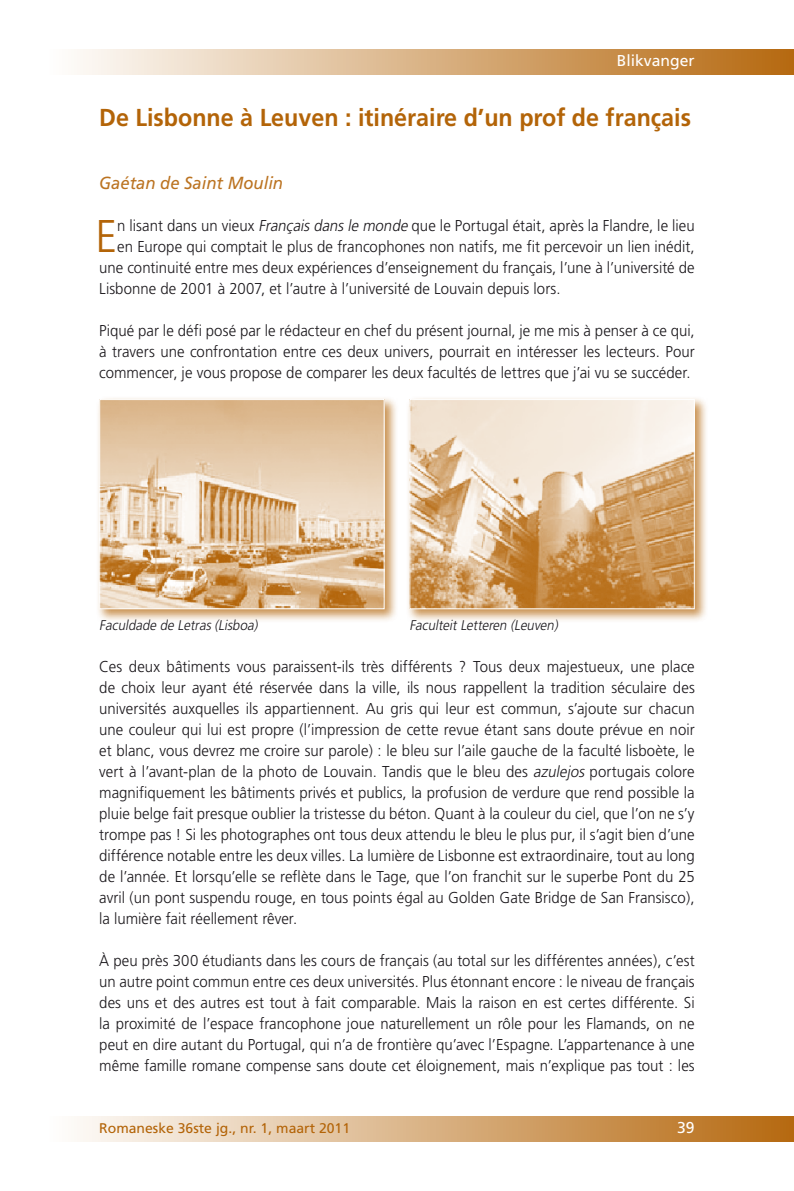
<style>
.page{position:relative;width:794px;height:1191px;background:#fff}
.page>*{position:absolute;margin:0;border:0;box-sizing:border-box;transform-origin:0 0}
.t1{font:300 45.85px "Frutiger";color:#b36408;scale:.95 1}
.t2{font:700 24.5px "Frutiger";color:#b36408;scale:.95 1}
.t3{font:italic 17.5px "Frutiger";color:#bb7321;scale:.95 1}
.t4{font:300 15.75px/21px "Frutiger";letter-spacing:.005em;color:#1a171b;text-align:justify;scale:.95 1}
.t5{font:15.75px "Frutiger";color:#fff}
.t6{font:italic 300 14px "Frutiger";color:#1a171b;scale:.95 1}
.t7{font:14px "Frutiger";color:#b36408}
.s1{font-style:italic}
</style>
<div class="page">
<div style="left:50px;top:50px;width:744px;height:24px;background:linear-gradient(to right,#fffefd,#b66910)"></div>
<div style="left:50px;top:1116px;width:744px;height:25px;background:linear-gradient(to right,#fffefd,#b66910)"></div>
<div style="left:96px;top:396px;width:309px;height:233px;background:#b36408;opacity:.7"></div>
<img style="left:101px;top:401px;width:281px;height:206px">
<div style="left:99px;top:399px;width:285px;height:210px;border:1px solid #fff"></div>
<div style="left:406px;top:396px;width:309px;height:233px;background:#b36408;opacity:.7"></div>
<img style="left:411px;top:401px;width:281px;height:206px">
<div style="left:409px;top:399px;width:285px;height:210px;border:1px solid #fff"></div>
<p class="t5" style="left:617px;top:52px;width:79px">Blikvanger</p>
<h2 class="t2" style="left:99px;top:103px;width:624px">De Lisbonne à Leuven : itinéraire d’un prof de français</h2>
<p class="t3" style="left:99px;top:173px;width:195px">Gaétan de Saint Moulin</p>
<h1 class="t1" style="left:95px;top:210px;width:24px">E</h1>
<p class="t4" style="left:117px;top:215px;width:609px">n lisant dans un vieux <span class="s1">Françaisdansle monde</span> que le Portugal était, après la Flandre, le lieu</p>
<p class="t4" style="left:117px;top:236px;width:609px">en Europe qui comptait le plus de francophones non natifs, me fit percevoir un lien inédit,</p>
<p class="t4" style="left:99px;top:257px;width:628px">une continuité entre mes deux expériences d’enseignement du français, l’une à l’université de</p>
<p class="t4" style="left:99px;top:278px;width:487px">Lisbonne de 2001 à 2007, et l’autre à l’université de Louvain depuis lors.</p>
<p class="t4" style="left:99px;top:320px;width:628px">Piqué par le défi posé par le rédacteur en chef du présent journal, je me mis à penser à ce qui, à travers une confrontation entre ces deux univers, pourrait en intéresser les lecteurs. Pour commencer, je vous propose de comparer les deux facultés de lettres que j’ai vu se succéder.</p>
<p class="t6" style="left:99px;top:617px;width:171px">Faculdade de Letras (Lisboa)</p>
<p class="t6" style="left:409px;top:617px;width:161px">Faculteit Letteren (Leuven)</p>
<p class="t4" style="left:99px;top:656px;width:628px">Ces deux bâtiments vous paraissent-ils très différents ? Tous deux majestueux, une place de choix leur ayant été réservée dans la ville, ils nous rappellent la tradition séculaire des universités auxquelles ils appartiennent. Au gris qui leur est commun, s’ajoute sur chacun une couleur qui lui est propre (l’impression de cette revue étant sans doute prévue en noir et blanc, vous devrez me croire sur parole) : le bleu sur l’aile gauche de la faculté lisboète, le vert à l’avant-plan de la photo de Louvain. Tandis que le bleu des <span class="s1">azulejos</span> portugais colore magnifiquement les bâtiments privés et publics, la profusion de verdure que rend possible la pluie belge fait presque oublier la tristesse du béton. Quant à la couleur du ciel, que l’on ne s’y trompe pas ! Si les photographes ont tous deux attendu le bleu le plus pur, il s’agit bien d’une différence notable entre les deux villes. La lumière de Lisbonne est extraordinaire, tout au long de l’année. Et lorsqu’elle se reflète dans le Tage, que l’on franchit sur le superbe Pont du 25 avril (un pont suspendu rouge, en tous points égal au Golden Gate Bridge de San Fransisco), la lumière fait réellement rêver.</p>
<p class="t4" style="left:99px;top:950px;width:628px">À peu près 300 étudiants dans les cours de français (au total sur les différentes années), c’est un autre point commun entre ces deux universités. Plus étonnant encore : le niveau de français des uns et des autres est tout à fait comparable. Mais la raison en est certes différente. Si la proximité de l’espace francophone joue naturellement un rôle pour les Flamands, on ne peut en dire autant du Portugal, qui n’a de frontière qu’avec l’Espagne. L’appartenance à une même famille romane compense sans doute cet éloignement, mais n’explique pas tout : les</p>
<p class="t7" style="left:99px;top:1120px;width:252px">Romaneske 36ste jg., nr. 1, maart 2011</p>
<p class="t5" style="left:677px;top:1118px;width:19px">39</p>
</div>
